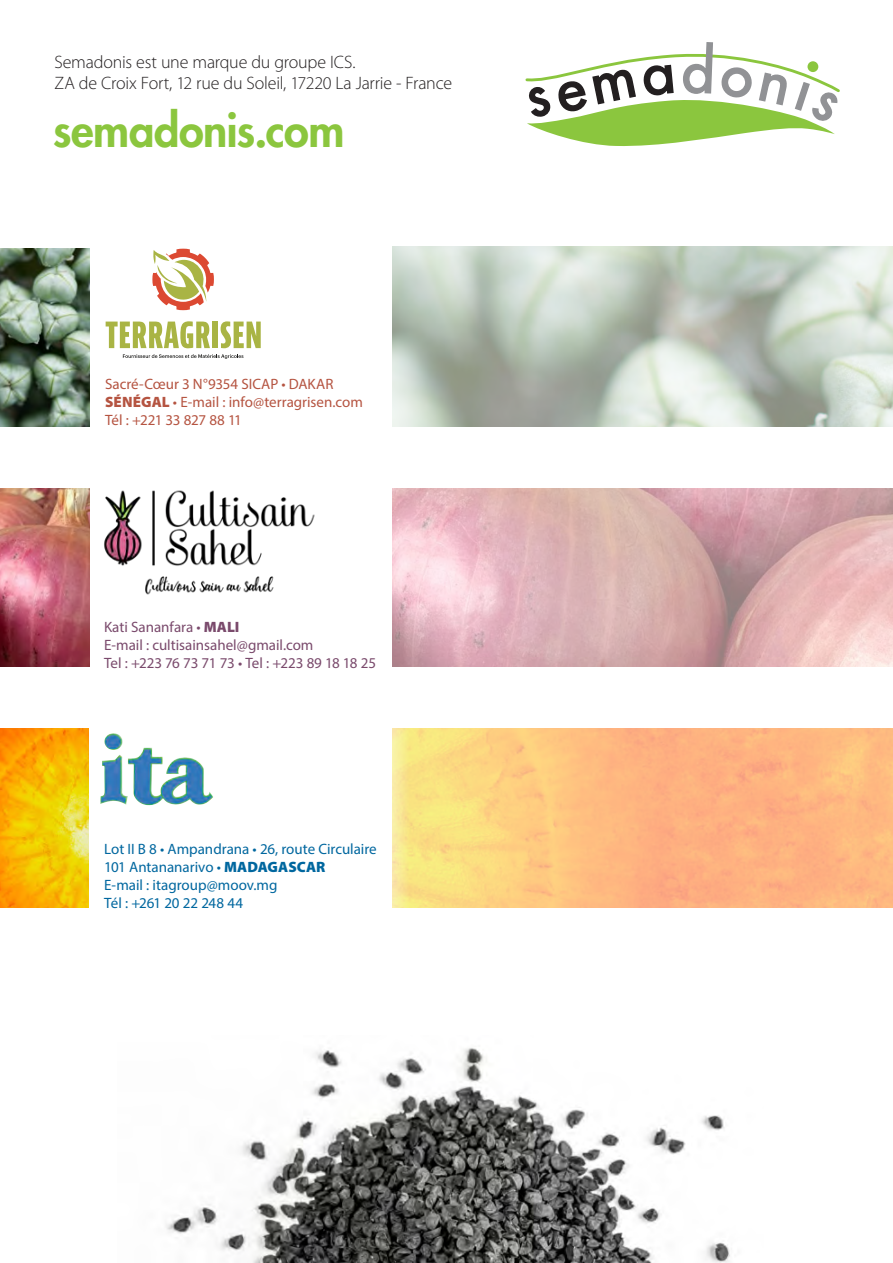
<style>
.page{position:relative;width:893px;height:1263px;background:#fff}
.page>*{position:absolute;margin:0;border:0;box-sizing:border-box;transform-origin:0 0}
.t1{font:800 45px "Futura Std";letter-spacing:-.01em;color:#8bc63e}
.t2{font:300 18px "Myriad Pro";letter-spacing:-.01em;color:#231f20}
.t3{font:15px/18px "Myriad Pro";color:#00679f}
.t4{font:15px "Myriad Pro";letter-spacing:-.005em;color:#7a4a6c}
.t5{font:15px "Myriad Pro";letter-spacing:-.005em;color:#b55441}
.t6{font:15px "Myriad Pro";letter-spacing:-.025em;color:#b55441}
.s1{font-weight:900}
</style>
<div class="page">
<img style="left:393px;top:488px;width:500px;height:179px">
<img style="left:0;top:248px;width:90px;height:179px">
<img style="left:0;top:488px;width:90px;height:179px">
<img style="left:104px;top:490px;width:211px;height:105px">
<img style="left:166px;top:1048px;width:564px;height:215px">
<img style="left:0;top:729px;width:88px;height:178px">
<img style="left:104px;top:733px;width:40px;height:25px">
<svg style="left:525px;top:42px;width:315px;height:104px"></svg>
<svg style="left:123px;top:354px;width:120px;height:5px"></svg>
<svg style="left:106px;top:321px;width:104px;height:27px"></svg>
<div style="left:213px;top:322px;width:5px;height:26px;background:#a9b444"></div>
<svg style="left:221px;top:321px;width:40px;height:27px"></svg>
<svg style="left:152px;top:249px;width:62px;height:61px"></svg>
<p class="t2" style="left:55px;top:51px;width:302px">Semadonis est une marque du groupe ICS.</p>
<p class="t2" style="left:55px;top:72px;width:399px">ZA de Croix Fort, 12 rue du Soleil, 17220 La Jarrie - France</p>
<p class="t1" style="left:53px;top:102px;width:293px">semadonis.com</p>
<p class="t5" style="left:105px;top:375px;width:230px">Sacré-Cœur 3 N°9354 SICAP • DAKAR</p>
<p class="t5" style="left:105px;top:393px;width:259px"><span class="s1">SÉNÉGAL</span> • E-mail : info@terragrisen.com</p>
<p class="t6" style="left:105px;top:411px;width:138px">Tél : +221 33 827 88 11</p>
<p class="t4" style="left:104px;top:617px;width:137px">Kati Sananfara • <span class="s1">MALI</span></p>
<p class="t4" style="left:104px;top:635px;width:211px">E-mail : cultisainsahel@gmail.com</p>
<p class="t4" style="left:104px;top:653px;width:274px">Tel : +223 76 73 71 73 • Tel : +223 89 18 18 25</p>
<p class="t3" style="left:104px;top:840px;width:274px">Lot II B 8 • Ampandrana • 26, route Circulaire<br>101 Antananarivo • <span class="s1">MADAGASCAR<br></span>E-mail : itagroup@moov.mg</p>
<p class="t3" style="left:104px;top:894px;width:140px">Tél : +261 20 22 248 44</p>
</div>
